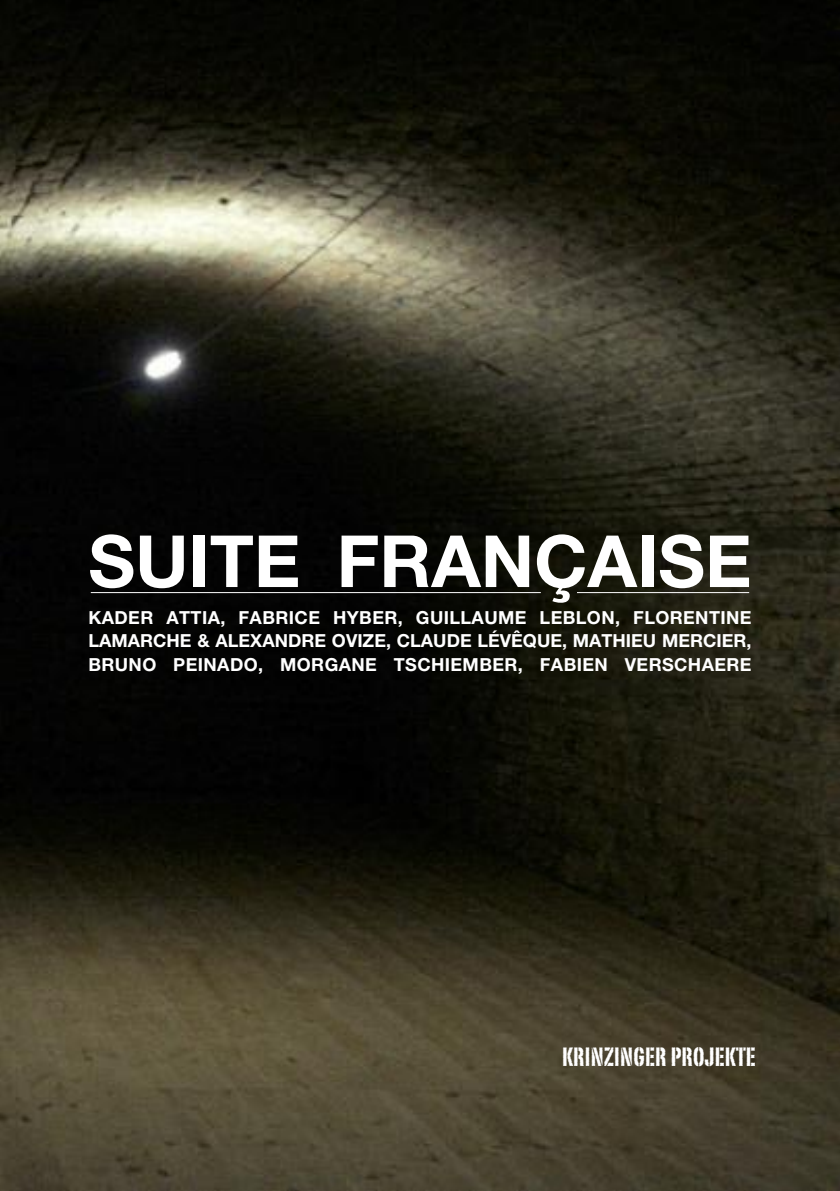
<style>
.page{position:relative;width:840px;height:1191px;background:#fff}
.page>*{position:absolute;margin:0;border:0;box-sizing:border-box;transform-origin:0 0}
.t1{font:700 72px "Helvetica Neue";color:#fff}
.t2{font:26px "Portago ITC";letter-spacing:.01em;color:#fff}
.t3{font:700 18px/23.4px "Helvetica Neue";letter-spacing:.02em;color:#fff;text-align:justify}
</style>
<div class="page">
<img style="left:0;top:0;width:839px;height:1191px">
<hr style="left:91px;top:592px;width:449px;height:1px;background:#fff">
<hr style="left:576px;top:592px;width:172px;height:1px;background:#fff">
<h1 class="t1" style="left:88px;top:535px;width:664px">SUITE FRANÇAISE</h1>
<p class="t3" style="left:88px;top:607px;width:664px">KADER ATTIA, FABRICE HYBER, GUILLAUME LEBLON, FLORENTINE LAMARCHE &amp; ALEXANDRE OVIZE, CLAUDE LÉVÊQUE, MATHIEU MERCIER, BRUNO PEINADO, MORGANE TSCHIEMBER, FABIEN VERSCHAERE</p>
<h2 class="t2" style="left:561px;top:1041px;width:195px">KRINZINGER PROJEKTE</h2>
</div>
